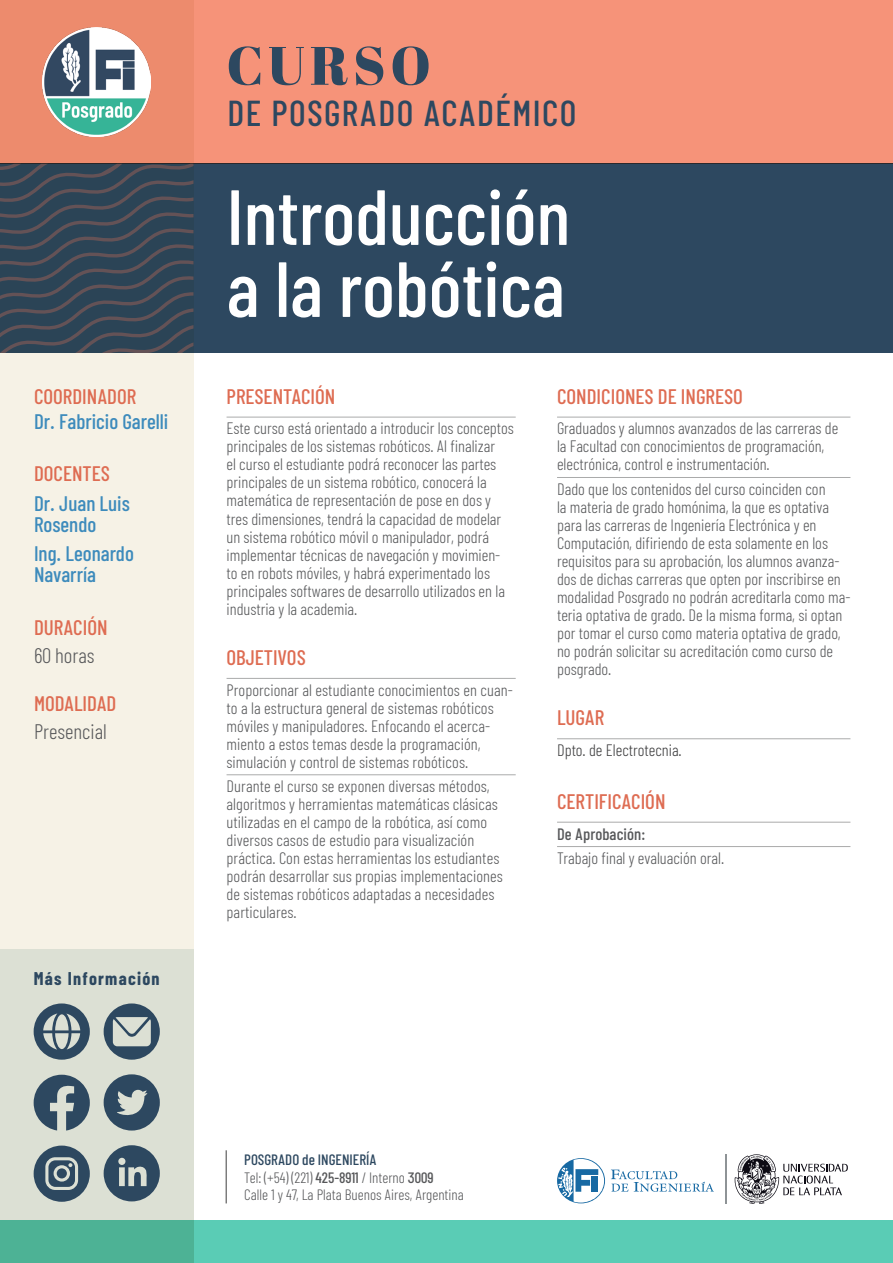
<style>
.page{position:relative;width:893px;height:1263px;background:#fff}
.page>*{position:absolute;margin:0;border:0;box-sizing:border-box;transform-origin:0 0}
.TITULO_2_renglones{font:500 78px "Barlow Condensed";color:#fff}
.t1{font:54px "Abril Fatface";letter-spacing:.085em;color:#2d4860}
.t2{font:500 36px "Barlow Condensed";letter-spacing:.04em;color:#2d4860}
.Titulos_ROJOS___cent{font:500 21px "Barlow Condensed";color:#de6c52}
.Docentes___laterales{font:500 21px/21px "Barlow Condensed";color:#3d8bbc}
.Titulos_ROJOS___late{font:500 21px "Barlow Condensed";color:#de6c52}
.Datos___Laterales_14{font:300 21px "Barlow Condensed";color:#57585a}
.t3{font:700 18px "Barlow Condensed";letter-spacing:.07em;color:#2d4860}
.TEXTOS_basicos___cen{font:300 16.5px/18px "Barlow Condensed";color:#57585a}
.t4{font:300 16.5px "Barlow Condensed";color:#3e3e3f}
.TEXTOS_basicos_BOLD{font:500 16.5px "Barlow Condensed";letter-spacing:.005em;color:#57585a}
.t5{font:300 15px/18px "Barlow Condensed";color:#57585a}
.s1{font-weight:500;color:#2d4860}
.s2{font-weight:500}
</style>
<div class="page">
<div style="left:0;top:0;width:893px;height:164px;background:#f69379"></div>
<svg style="left:0;top:0;width:193px;height:949px;background:#f4e2d4"></svg>
<div style="left:0;top:1220px;width:893px;height:43px;background:#5accb5"></div>
<svg style="left:611px;top:1169px;width:103px;height:23px"></svg>
<svg style="left:557px;top:1158px;width:48px;height:45px"></svg>
<svg style="left:734px;top:1154px;width:114px;height:50px"></svg>
<hr style="left:725px;top:1154px;width:1px;height:50px;background:#8e9396">
<svg style="left:0;top:949px;width:193px;height:314px;background:#bfd6c7"></svg>
<svg style="left:34px;top:1003px;width:56px;height:57px;background:#7e8e95"></svg>
<svg style="left:104px;top:1003px;width:56px;height:57px;background:#89989d"></svg>
<svg style="left:104px;top:1145px;width:56px;height:56px;background:#687b87"></svg>
<svg style="left:34px;top:1075px;width:56px;height:55px;background:#6f828c"></svg>
<svg style="left:104px;top:1074px;width:56px;height:56px;background:#6d7f8a"></svg>
<svg style="left:34px;top:1145px;width:56px;height:57px;background:#6d808b"></svg>
<hr style="left:226px;top:1150px;width:1px;height:53px;background:#3e3e3f">
<img style="left:43px;top:28px;width:108px;height:108px">
<div style="left:0;top:164px;width:893px;height:189px;background:#2d4860"></div>
<hr style="left:227px;top:417px;width:289px;height:1px;background:#aaabab">
<hr style="left:227px;top:678px;width:289px;height:1px;background:#aaabab">
<hr style="left:227px;top:774px;width:289px;height:1px;background:#aaabab">
<hr style="left:557px;top:417px;width:293px;height:1px;background:#aaabab">
<hr style="left:557px;top:477px;width:293px;height:1px;background:#aaabab">
<hr style="left:557px;top:738px;width:293px;height:1px;background:#aaabab">
<hr style="left:557px;top:822px;width:293px;height:1px;background:#aaabab">
<hr style="left:557px;top:846px;width:293px;height:1px;background:#aaabab">
<svg style="left:0;top:164px;width:193px;height:189px"></svg>
<p class="Titulos_ROJOS___late" style="left:34px;top:383px;width:104px">COORDINADOR</p>
<p class="Docentes___laterales" style="left:34px;top:410px;width:136px">Dr. Fabricio Garelli</p>
<p class="Titulos_ROJOS___late" style="left:34px;top:461px;width:78px">DOCENTES</p>
<p class="Docentes___laterales" style="left:34px;top:492px;width:97px">Dr. Juan Luis<br>Rosendo</p>
<p class="Docentes___laterales" style="left:34px;top:543px;width:101px">Ing. Leonardo<br>Navarría</p>
<p class="Titulos_ROJOS___late" style="left:34px;top:614px;width:75px">DURACIÓN</p>
<p class="Datos___Laterales_14" style="left:34px;top:642px;width:62px">60 horas</p>
<p class="Titulos_ROJOS___late" style="left:34px;top:690px;width:84px">MODALIDAD</p>
<p class="Datos___Laterales_14" style="left:34px;top:718px;width:74px">Presencial</p>
<p class="t3" style="left:34px;top:968px;width:127px">Más Información</p>
<h2 class="t1" style="left:227px;top:28px;width:206px">CURSO</h2>
<h3 class="t2" style="left:228px;top:91px;width:350px">DE POSGRADO ACADÉMICO</h3>
<p class="TITULO_2_renglones" style="left:227px;top:168px;width:345px">Introducción</p>
<p class="TITULO_2_renglones" style="left:227px;top:240px;width:340px">a la robótica</p>
<p class="Titulos_ROJOS___cent" style="left:227px;top:383px;width:110px">PRESENTACIÓN</p>
<p class="TEXTOS_basicos___cen" style="left:227px;top:419px;width:289px">Este curso está orientado a introducir los conceptos principales de los sistemas robóticos. Al finalizar<br>el curso el estudiante podrá reconocer las partes principales de un sistema robótico, conocerá la matemática de representación de pose en dos y tres dimensiones, tendrá la capacidad de modelar un sistema robótico móvil o manipulador, podrá implementar técnicas de navegación y movimien&shy;to en robots móviles, y habrá experimentado los principales softwares de desarrollo utilizados en la industria y la academia.</p>
<p class="Titulos_ROJOS___cent" style="left:227px;top:644px;width:81px">OBJETIVOS</p>
<p class="TEXTOS_basicos___cen" style="left:227px;top:680px;width:288px">Proporcionar al estudiante conocimientos en cuan&shy;to a la estructura general de sistemas robóticos móviles y manipuladores. Enfocando el acerca&shy;miento a estos temas desde la programación, simulación y control de sistemas robóticos.</p>
<p class="TEXTOS_basicos___cen" style="left:227px;top:777px;width:278px">Durante el curso se exponen diversas métodos, algoritmos y herramientas matemáticas clásicas utilizadas en el campo de la robótica, así como diversos casos de estudio para visualización práctica. Con estas herramientas los estudiantes podrán desarrollar sus propias implementaciones de sistemas robóticos adaptadas a necesidades particulares.</p>
<p class="Titulos_ROJOS___cent" style="left:557px;top:383px;width:187px">CONDICIONES DE INGRESO</p>
<p class="TEXTOS_basicos___cen" style="left:557px;top:419px;width:283px">Graduados y alumnos avanzados de las carreras de la Facultad con conocimientos de programación, electrónica, control e instrumentación.</p>
<p class="TEXTOS_basicos___cen" style="left:557px;top:479px;width:295px">Dado que los contenidos del curso coinciden con<br>la materia de grado homónima, la que es optativa para las carreras de Ingeniería Electrónica y en Computación, difiriendo de esta solamente en los requisitos para su aprobación, los alumnos avanza&shy;dos de dichas carreras que opten por inscribirse en modalidad Posgrado no podrán acreditarla como ma&shy;teria optativa de grado. De la misma forma, si optan por tomar el curso como materia optativa de grado, no podrán solicitar su acreditación como curso de posgrado.</p>
<p class="Titulos_ROJOS___cent" style="left:557px;top:705px;width:49px">LUGAR</p>
<p class="t4" style="left:557px;top:740px;width:126px">Dpto. de Electrotecnia.</p>
<p class="Titulos_ROJOS___cent" style="left:557px;top:788px;width:110px">CERTIFICACIÓN</p>
<p class="TEXTOS_basicos_BOLD" style="left:557px;top:823px;width:90px">De Aprobación:</p>
<p class="TEXTOS_basicos___cen" style="left:557px;top:848px;width:169px">Trabajo final y evaluación oral.</p>
<p class="t5" style="left:244px;top:1150px;width:191px"><span class="s1">POSGRADO de INGENIERÍA<br></span>Tel: (+54) (221) <span class="s2">425-8911</span> / Interno <span class="s2">3009</span></p>
<p class="t5" style="left:244px;top:1185px;width:221px">Calle 1 y 47, La Plata Buenos Aires, Argentina</p>
</div>
